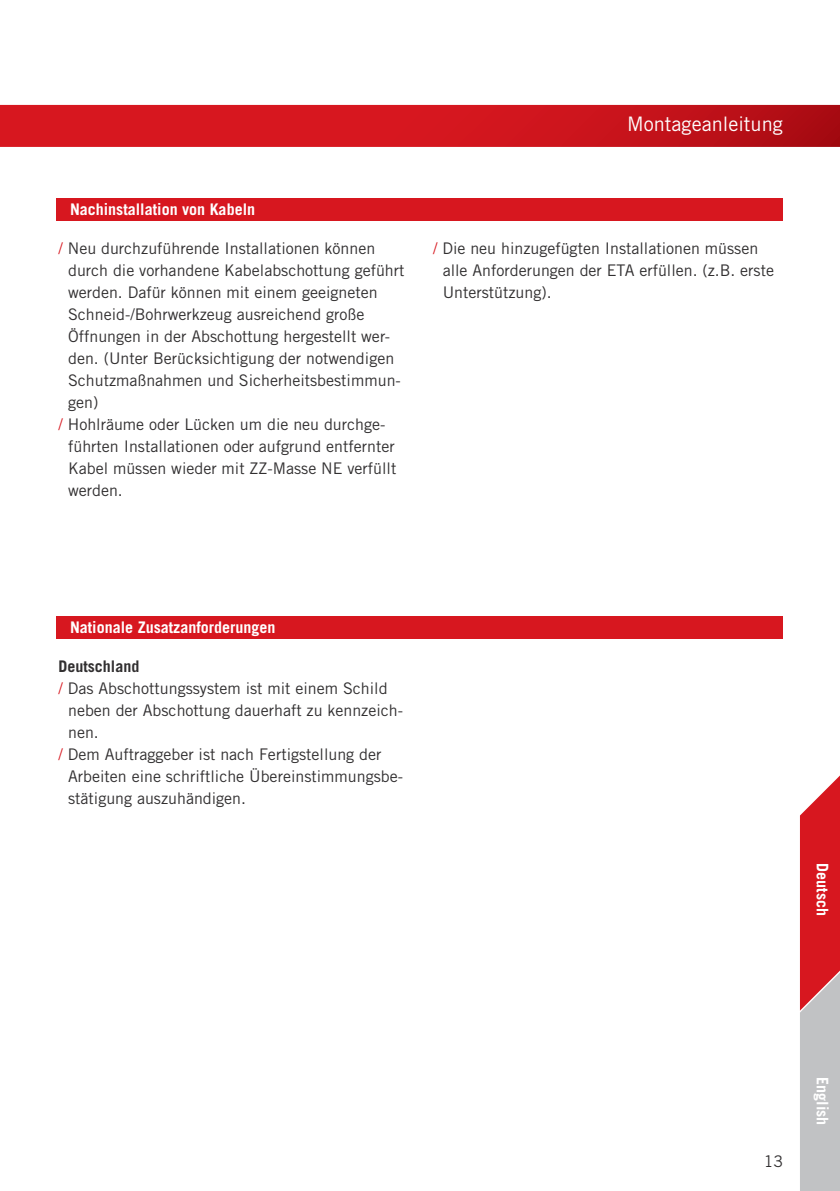
<style>
.page{position:relative;width:840px;height:1191px;background:#fff}
.page>*{position:absolute;margin:0;border:0;box-sizing:border-box;transform-origin:0 0}
.t1{font:20px "Trade Gothic LT Std";color:#fff}
.t2{font:16px/22px "Trade Gothic LT Std";color:#312f30}
.t3{font:700 16px "Trade Gothic LT Std";color:#fff}
.t4{font:700 16px "Trade Gothic LT Std";color:#312f30}
.s1{color:#d7171f}
</style>
<div class="page">
<svg style="left:0;top:104px;width:839px;height:43px;background:#ce1a21"></svg>
<div style="left:57px;top:198px;width:725px;height:22px;background:#d7171f"></div>
<div style="left:57px;top:616px;width:725px;height:22px;background:#d7171f"></div>
<svg style="left:800px;top:776px;width:39px;height:415px;background:#ce7579"></svg>
<p class="t3" style="left:70px;top:200px;width:186px">Nachinstallation von Kabeln</p>
<p class="t2" style="left:58px;top:237px;width:318px"><span class="s1">/</span> Neu durchzuführende Installationen können</p>
<p class="t2" style="left:68px;top:259px;width:338px">durch die vorhandene Kabelabschottung geführt</p>
<p class="t2" style="left:68px;top:281px;width:311px">werden. Dafür können mit einem geeigneten</p>
<p class="t2" style="left:68px;top:303px;width:298px">Schneid-/Bohrwerkzeug ausreichend große</p>
<p class="t2" style="left:68px;top:325px;width:323px">Öffnungen in der Abschottung hergestellt wer-</p>
<p class="t2" style="left:68px;top:347px;width:327px">den. (Unter Berücksichtigung der notwendigen</p>
<p class="t2" style="left:68px;top:369px;width:334px">Schutzmaßnahmen und Sicherheitsbestimmun-</p>
<p class="t2" style="left:68px;top:391px;width:32px">gen)</p>
<p class="t2" style="left:58px;top:413px;width:328px"><span class="s1">/</span> Hohlräume oder Lücken um die neu durchge-</p>
<p class="t2" style="left:68px;top:435px;width:328px">führten Installationen oder aufgrund entfernter</p>
<p class="t2" style="left:68px;top:457px;width:329px">Kabel müssen wieder mit ZZ-Masse NE verfüllt</p>
<p class="t2" style="left:68px;top:479px;width:56px">werden.</p>
<p class="t1" style="left:626px;top:112px;width:157px">Montageanleitung</p>
<p class="t2" style="left:442px;top:237px;width:333px;text-indent:-10px"><span class="s1">/</span> Die neu hinzugefügten Installationen müssen alle Anforderungen der ETA erfüllen. (z.B. erste<br>Unterstützung).</p>
<p class="t3" style="left:70px;top:618px;width:207px">Nationale Zusatzanforderungen</p>
<p class="t4" style="left:58px;top:656px;width:82px">Deutschland</p>
<p class="t2" style="left:58px;top:677px;width:330px"><span class="s1">/</span> Das Abschottungssystem ist mit einem Schild</p>
<p class="t2" style="left:68px;top:699px;width:336px">neben der Abschottung dauerhaft zu kennzeich-</p>
<p class="t2" style="left:68px;top:721px;width:32px">nen.</p>
<p class="t2" style="left:58px;top:743px;width:324px"><span class="s1">/</span> Dem Auftraggeber ist nach Fertigstellung der</p>
<p class="t2" style="left:68px;top:765px;width:336px">Arbeiten eine schriftliche Übereinstimmungsbe-</p>
<p class="t2" style="left:68px;top:787px;width:179px">stätigung auszuhändigen.</p>
<p class="t3" style="left:831px;top:863px;width:54px;rotate:90deg">Deutsch</p>
<p class="t2" style="left:763px;top:1150px;width:21px">13</p>
<p class="t3" style="left:832px;top:1076px;width:50px;rotate:90deg">English</p>
</div>
